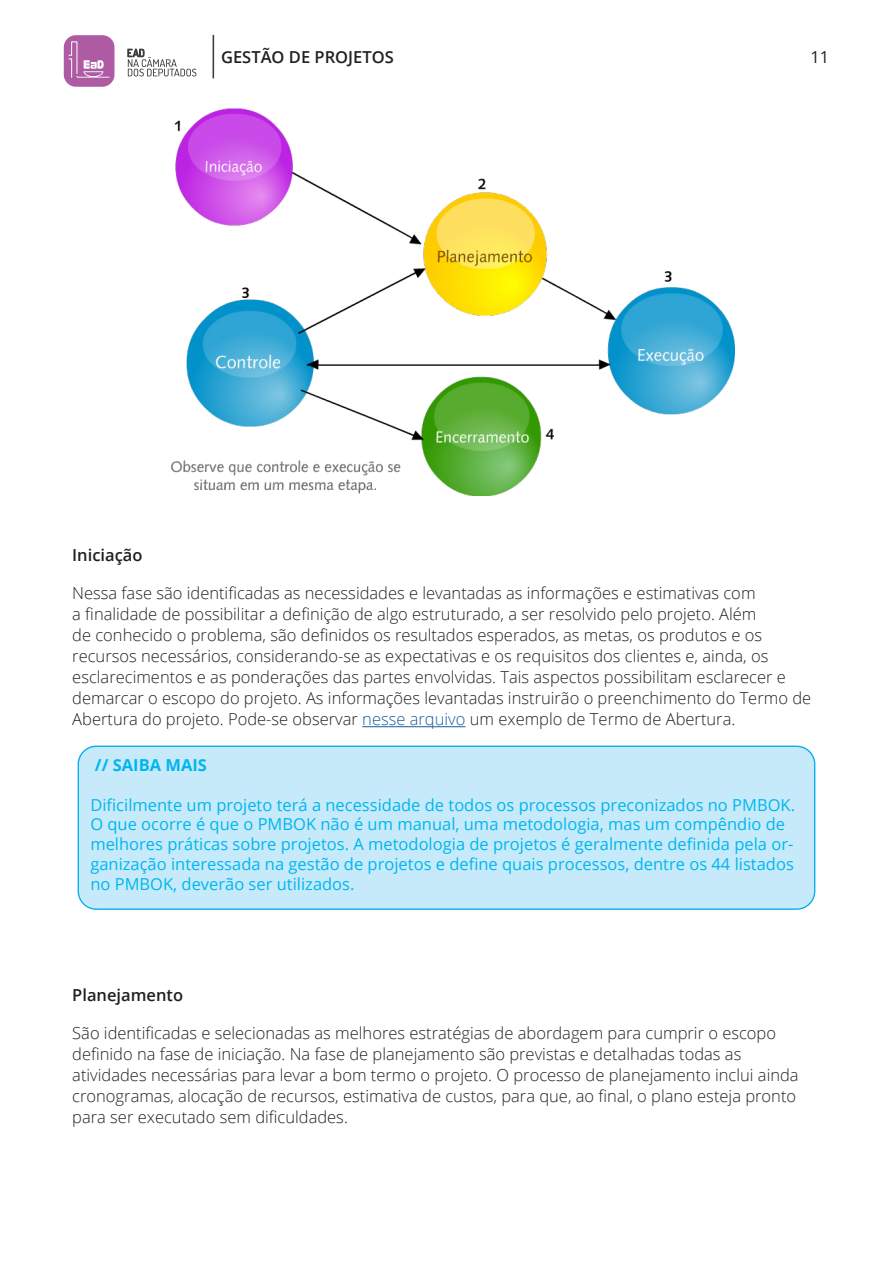
<style>
.page{position:relative;width:893px;height:1263px;background:#fff}
.page>*{position:absolute;margin:0;border:0;box-sizing:border-box;transform-origin:0 0}
.Texto{font:300 16.5px/21px "Open Sans";color:#231f20}
.Saiba_mais{font:16.5px/19.8px "Open Sans";color:#00b6f0}
.Sub_subtítulo{font:600 16.5px "Open Sans";color:#231f20}
.Saiba_mais-2{font:700 16.5px "Open Sans";color:#00b6f0}
.t1{font:16.5px "Open Sans";color:#231f20}
.s1{color:#175d9e}
</style>
<div class="page">
<svg style="left:127px;top:48px;width:69px;height:28px"></svg>
<div style="left:64px;top:35px;width:50px;height:52px;background:#ae5ba4;border-radius:12px"></div>
<svg style="left:68px;top:41px;width:42px;height:37px"></svg>
<hr style="left:213px;top:35px;width:1px;height:43px;background:#3e3e3f">
<hr style="left:362px;top:726px;width:103px;height:1px;background:#175d9e">
<div style="left:78px;top:746px;width:737px;height:163px;background:#c6eafa;border-radius:18px"></div>
<div style="left:78px;top:746px;width:737px;height:164px;border:1px solid #00aeef;border-radius:18px"></div>
<img style="left:171px;top:108px;width:563px;height:387px">
<p class="Sub_subtítulo" style="left:221px;top:46px;width:174px">GESTÃO DE PROJETOS</p>
<p class="t1" style="left:810px;top:45px;width:20px">11</p>
<p class="Sub_subtítulo" style="left:72px;top:544px;width:72px">Iniciação</p>
<p class="Texto" style="left:72px;top:582px;width:740px">Nessa fase são identificadas as necessidades e levantadas as informações e estimativas com<br>a finalidade de possibilitar a definição de algo estruturado, a ser resolvido pelo projeto. Além<br>de conhecido o problema, são definidos os resultados esperados, as metas, os produtos e os recursos necessários, considerando-se as expectativas e os requisitos dos clientes e, ainda, os esclarecimentos e as ponderações das partes envolvidas. Tais aspectos possibilitam esclarecer e demarcar o escopo do projeto. As informações levantadas instruirão o preenchimento do Termo de Abertura do projeto. Pode-se observar <span class="s1">nesse arquivo</span> um exemplo de Termo de Abertura.</p>
<p class="Saiba_mais-2" style="left:95px;top:753px;width:114px">// SAIBA MAIS</p>
<p class="Saiba_mais" style="left:90px;top:794px;width:706px">Dificilmente um projeto terá a necessidade de todos os processos preconizados no PMBOK.<br>O que ocorre é que o PMBOK não é um manual, uma metodologia, mas um compêndio de melhores práticas sobre projetos. A metodologia de projetos é geralmente definida pela or&shy;ganização interessada na gestão de projetos e define quais processos, dentre os 44 listados no PMBOK, deverão ser utilizados.</p>
<p class="Sub_subtítulo" style="left:72px;top:984px;width:112px">Planejamento</p>
<p class="Texto" style="left:72px;top:1022px;width:728px">São identificadas e selecionadas as melhores estratégias de abordagem para cumprir o escopo definido na fase de iniciação. Na fase de planejamento são previstas e detalhadas todas as atividades necessárias para levar a bom termo o projeto. O processo de planejamento inclui ainda cronogramas, alocação de recursos, estimativa de custos, para que, ao final, o plano esteja pronto para ser executado sem dificuldades.</p>
</div>
